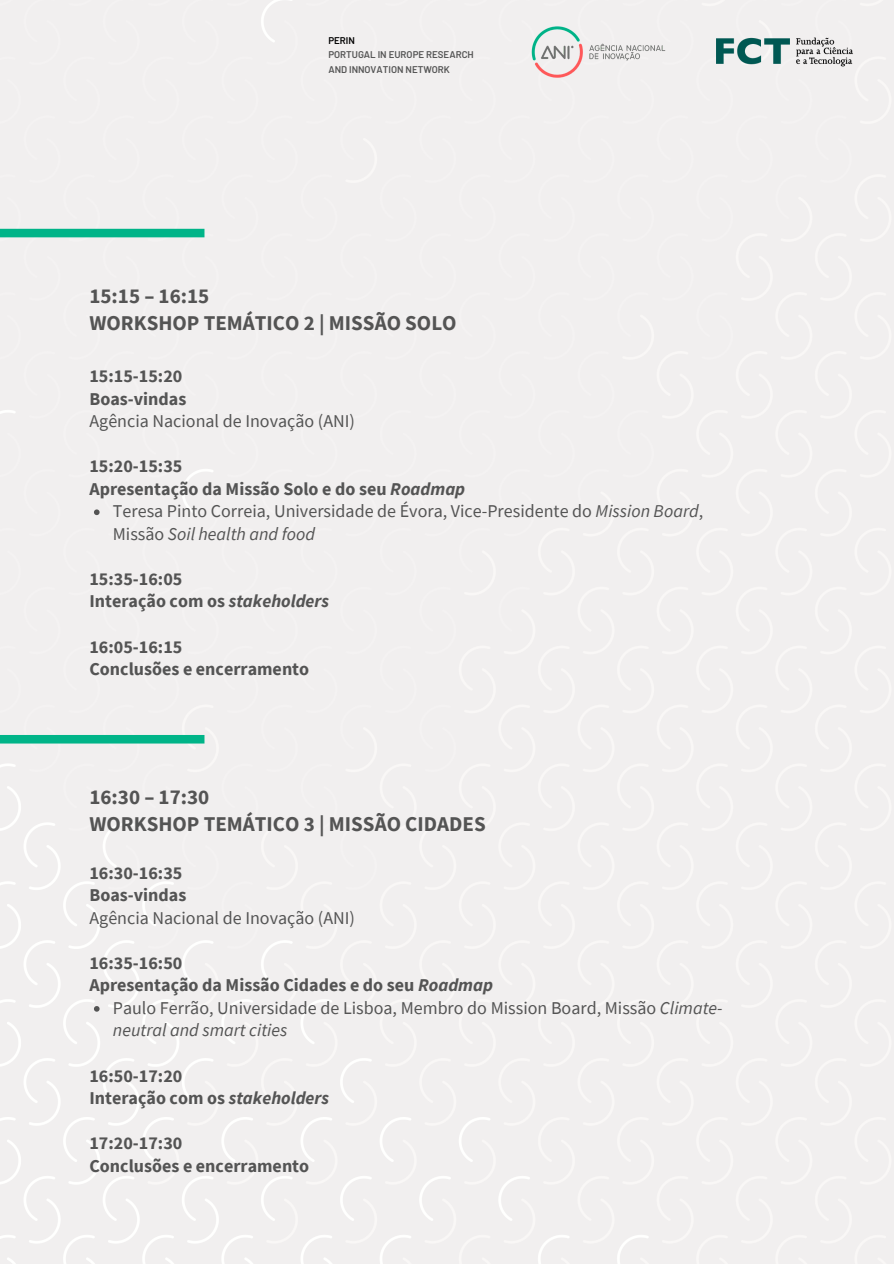
<style>
.page{position:relative;width:894px;height:1264px;background:#fff}
.page>*{position:absolute;margin:0;border:0;box-sizing:border-box;transform-origin:0 0}
.t1{font:700 21px/27px "Source Sans Pro";color:#545454}
.t2{font:700 18px/22.5px "Source Sans Pro";color:#545454}
.t3{font:18px/22.5px "Source Sans Pro";color:#545454}
.t4{font:600 9.75px/14.5px "Barlow";color:#545454}
.t5{font:600 9.75px "Barlow";color:#000}
.s1{font-style:italic}
</style>
<div class="page">
<svg style="left:94px;top:509px;width:5px;height:6px"></svg>
<svg style="left:94px;top:1006px;width:5px;height:5px"></svg>
<div style="left:0;top:229px;width:204px;height:8px;background:#00b488"></div>
<img style="left:524px;top:14px;width:149px;height:76px">
<img style="left:683px;top:23px;width:201px;height:58px">
<div style="left:0;top:735px;width:204px;height:8px;background:#00b488"></div>
<p class="t5" style="left:328px;top:34px;width:28px">PERIN</p>
<p class="t4" style="left:328px;top:47px;width:147px">PORTUGAL IN EUROPE RESEARCH<br>AND INNOVATION NETWORK</p>
<p class="t1" style="left:89px;top:282px;width:368px">15:15 – 16:15<br>WORKSHOP TEMÁTICO 2 | MISSÃO SOLO</p>
<p class="t2" style="left:89px;top:364px;width:98px">15:15-15:20<br>Boas-vindas</p>
<p class="t3" style="left:89px;top:409px;width:267px">Agência Nacional de Inovação (ANI)</p>
<p class="t2" style="left:89px;top:454px;width:377px">15:20-15:35<br>Apresentação da Missão Solo e do seu <span class="s1">Roadmap</span></p>
<p class="t3" style="left:113px;top:499px;width:592px">Teresa Pinto Correia, Universidade de Évora, Vice-Presidente do <span class="s1">Mission Board</span>,<br>Missão <span class="s1">Soil health and food</span></p>
<p class="t2" style="left:89px;top:567px;width:241px">15:35-16:05<br>Interação com os <span class="s1">stakeholders</span></p>
<p class="t2" style="left:89px;top:635px;width:221px">16:05-16:15<br>Conclusões e encerramento</p>
<p class="t1" style="left:89px;top:783px;width:398px">16:30 – 17:30<br>WORKSHOP TEMÁTICO 3 | MISSÃO CIDADES</p>
<p class="t2" style="left:89px;top:861px;width:98px">16:30-16:35<br>Boas-vindas</p>
<p class="t3" style="left:89px;top:906px;width:267px">Agência Nacional de Inovação (ANI)</p>
<p class="t2" style="left:89px;top:951px;width:405px">16:35-16:50<br>Apresentação da Missão Cidades e do seu <span class="s1">Roadmap</span></p>
<p class="t3" style="left:113px;top:996px;width:611px">Paulo Ferrão, Universidade de Lisboa, Membro do Mission Board, Missão <span class="s1">Climate&shy;neutral and smart cities</span></p>
<p class="t2" style="left:89px;top:1063px;width:241px">16:50-17:20<br>Interação com os <span class="s1">stakeholders</span></p>
<p class="t2" style="left:89px;top:1131px;width:221px">17:20-17:30<br>Conclusões e encerramento</p>
</div>
